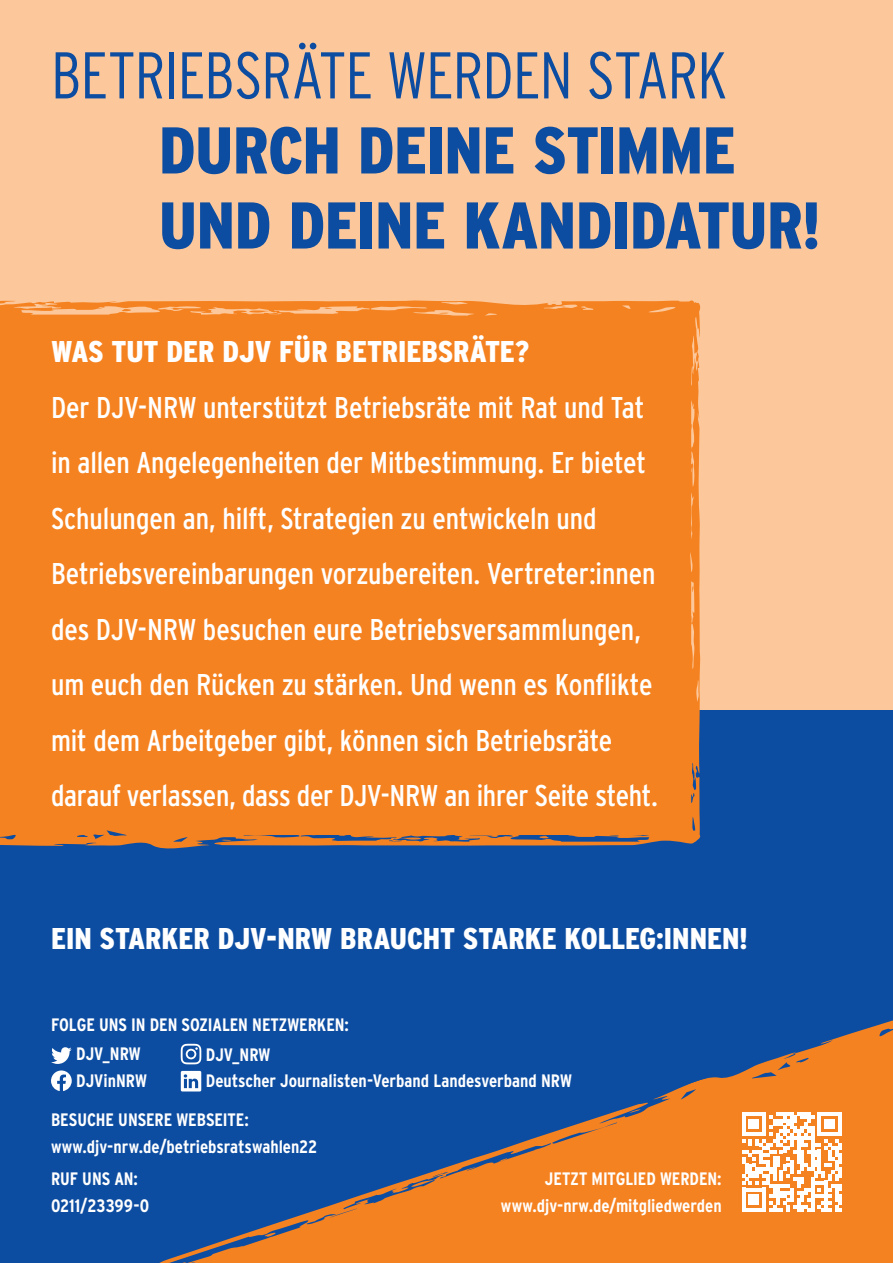
<style>
.page{position:relative;width:893px;height:1263px;background:#fcc89b}
.page>*{position:absolute;margin:0;border:0;box-sizing:border-box;transform-origin:0 0}
.t1{font:900 65.85px/75px "Interstate Condensed";letter-spacing:-.01em;color:#0d4da1}
.t2{font:300 65.85px "Interstate Condensed";letter-spacing:-.015em;color:#0d4da1}
.t3{font:30px/55.5px "Interstate Condensed";letter-spacing:-.005em;color:#fff}
.t4{font:900 30px "Interstate Condensed";letter-spacing:-.005em;color:#fff}
.t5{font:700 18px/26.7px "Interstate Condensed";color:#fff}
</style>
<div class="page">
<div style="left:0;top:710px;width:893px;height:553px;background:#0d4da1"></div>
<svg style="left:159px;top:1020px;width:734px;height:243px"></svg>
<div style="left:0;top:300px;width:700px;height:548px;background:#f58220"></div>
<svg style="left:181px;top:1071px;width:20px;height:20px"></svg>
<svg style="left:181px;top:1044px;width:20px;height:20px"></svg>
<svg style="left:51px;top:1070px;width:21px;height:21px"></svg>
<svg style="left:51px;top:1047px;width:21px;height:17px"></svg>
<svg style="left:742px;top:1112px;width:100px;height:100px;background:#facaa2"></svg>
<h1 class="t2" style="left:51px;top:38px;width:678px">BETRIEBSRÄTE WERDEN STARK</h1>
<h1 class="t1" style="left:159px;top:112px;width:663px">DURCH DEINE STIMME<br>UND DEINE KANDIDATUR!</h1>
<p class="t4" style="left:51px;top:335px;width:480px">WAS TUT DER DJV FÜR BETRIEBSRÄTE?</p>
<p class="t3" style="left:51px;top:379px;width:608px">Der DJV-NRW unterstützt Betriebsräte mit Rat und Tat in allen Angelegenheiten der Mitbestimmung. Er bietet Schulungen an, hilft, Strategien zu entwickeln und Betriebsvereinbarungen vorzubereiten. Vertreter:innen des DJV-NRW besuchen eure Betriebsversammlungen, um euch den Rücken zu stärken. Und wenn es Konflikte mit dem Arbeitgeber gibt, können sich Betriebsräte darauf verlassen, dass der DJV-NRW an ihrer Seite steht.</p>
<p class="t4" style="left:51px;top:921px;width:698px">EIN STARKER DJV-NRW BRAUCHT STARKE KOLLEG:INNEN!</p>
<p class="t5" style="left:51px;top:1011px;width:299px">FOLGE UNS IN DEN SOZIALEN NETZWERKEN:</p>
<p class="t5" style="left:76px;top:1040px;width:66px">DJV_NRW</p>
<p class="t5" style="left:76px;top:1068px;width:72px">DJVinNRW</p>
<p class="t5" style="left:206px;top:1041px;width:66px">DJV_NRW</p>
<p class="t5" style="left:206px;top:1067px;width:368px">Deutscher Journalisten-Verband Landesverband NRW</p>
<p class="t5" style="left:51px;top:1106px;width:268px">BESUCHE UNSERE WEBSEITE: www.djv-nrw.de/betriebsratswahlen22</p>
<p class="t5" style="left:51px;top:1165px;width:100px">RUF UNS AN:<br>0211/23399-0</p>
<p class="t5" style="left:501px;top:1165px;width:222px;text-align:right">JETZT MITGLIED WERDEN: www.djv-nrw.de/mitgliedwerden</p>
</div>
